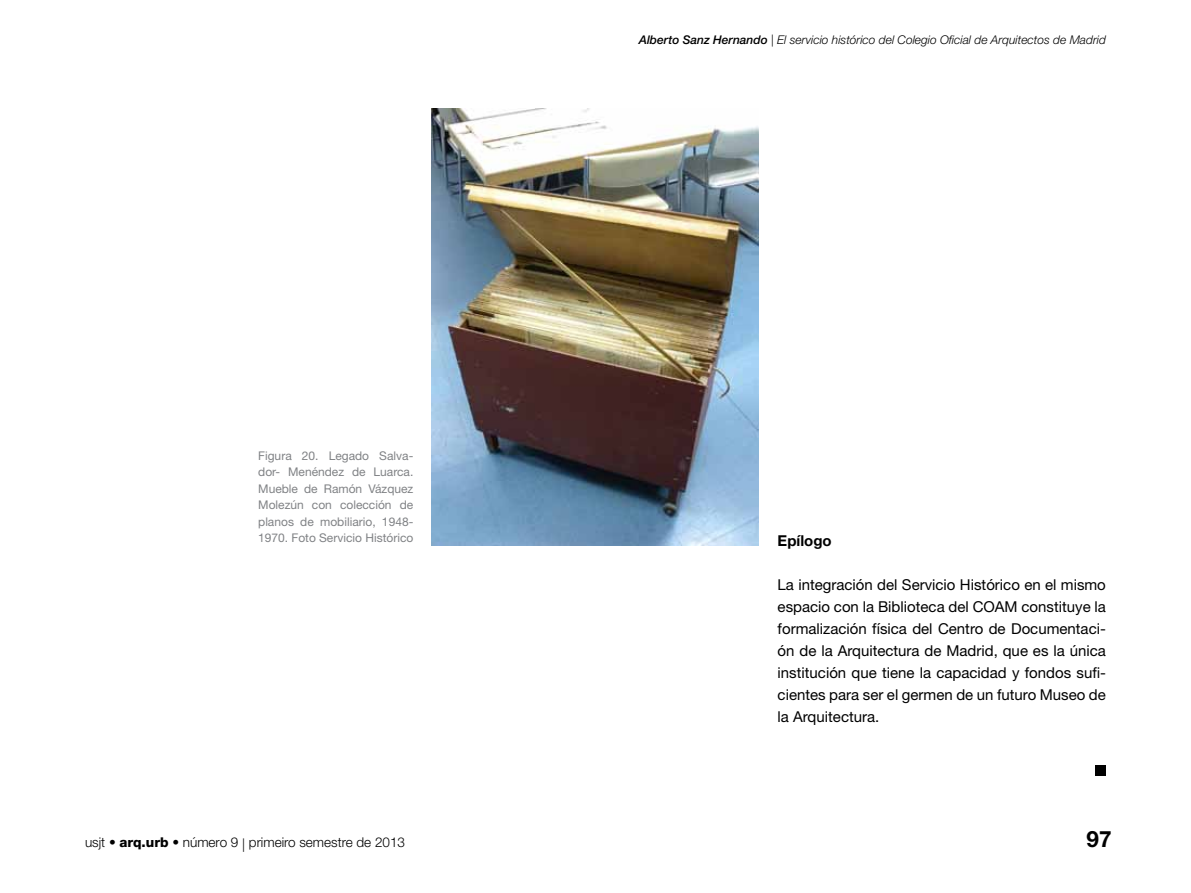
<style>
.page{position:relative;width:1191px;height:893px;background:#fff}
.page>*{position:absolute;margin:0;border:0;box-sizing:border-box;transform-origin:0 0}
.t1{font:700 22.5px "Helvetica Neue LT Std";color:#000}
.t2{font:15px/22px "Helvetica Neue LT Std";color:#000;text-align:justify}
.t3{font:700 15px "Helvetica Neue LT Std";color:#000}
.t4{font:300 13.5px "Helvetica Neue LT Std";color:#000}
.t5{font:12px/16.5px "Helvetica Neue LT Std";color:#808285;text-align:justify}
.t6{font:italic 300 12px "Helvetica Neue LT Std";color:#000}
.s1{font-weight:500}
.s2{font-weight:800}
</style>
<div class="page">
<img style="left:431px;top:109px;width:327px;height:436px">
<div style="left:1095px;top:766px;width:11px;height:10px;background:#000"></div>
<p class="t5" style="left:258px;top:447px;width:157px">Figura 20. Legado Salva&shy;dor- Menéndez de Luarca.<br>Mueble de Ramón Vázquez Molezún con colección de planos de mobiliario, 1948- 1970. Foto Servicio Histórico</p>
<p class="t6" style="left:639px;top:33px;width:468px"><span class="s1">Alberto Sanz Hernando</span> | El servicio histórico del Colegio Oficial de Arquitectos de Madrid</p>
<p class="t3" style="left:777px;top:531px;width:56px">Epílogo</p>
<p class="t2" style="left:777px;top:573px;width:330px">La integración del Servicio Histórico en el mismo espacio con la Biblioteca del COAM constituye la formalización física del Centro de Documentaci&shy;ón de la Arquitectura de Madrid, que es la única institución que tiene la capacidad y fondos sufi&shy;cientes para ser el germen de un futuro Museo de la Arquitectura.</p>
<p class="t4" style="left:85px;top:834px;width:321px">usjt • <span class="s2">arq.urb</span> • número 9 | primeiro semestre de 2013</p>
<h1 class="t1" style="left:1086px;top:825px;width:27px">97</h1>
</div>
